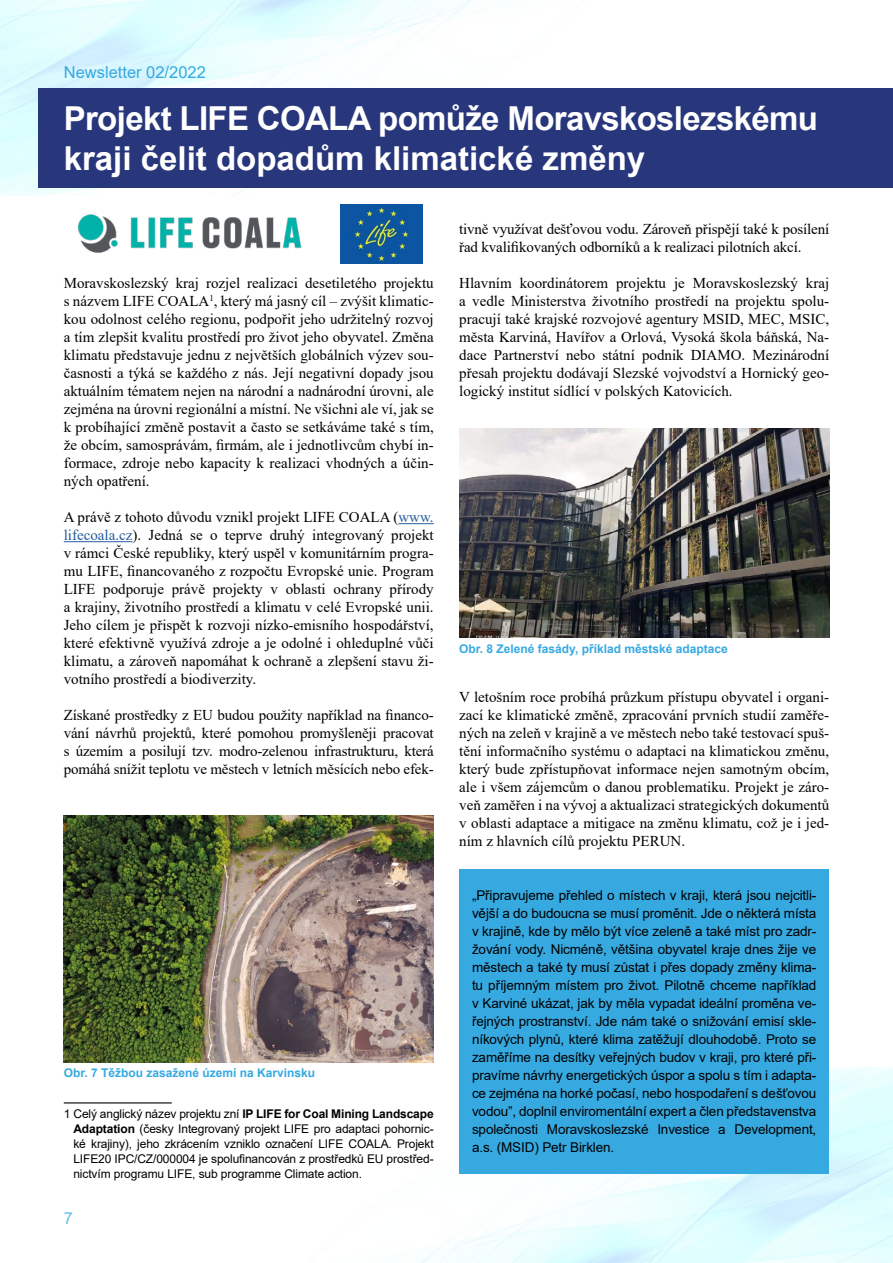
<style>
.page{position:relative;width:893px;height:1263px;background:#fff}
.page>*{position:absolute;margin:0;border:0;box-sizing:border-box;transform-origin:0 0}
.t1{font:700 33px/39.6px "Arial";letter-spacing:-.02em;color:#fff}
.t2{font:16.5px "Arial";color:#36a9e1}
.t3{font:15px/18px "Times New Roman";color:#000;text-align:justify}
.t4{font:13.5px/18px "Arial";letter-spacing:-.01em;color:#000;text-align:justify}
.t5{font:12px/15px "Arial";letter-spacing:-.01em;color:#000;text-align:justify}
.t6{font:700 12px "Arial";color:#36a9e1}
.s1{color:#275b9b}
.s2{font-weight:700}
</style>
<div class="page">
<div style="left:38px;top:88px;width:855px;height:100px;background:#28367b"></div>
<hr style="left:398px;top:523px;width:36px;height:1px;background:#275b9b">
<hr style="left:64px;top:541px;width:68px;height:1px;background:#275b9b">
<hr style="left:64px;top:1102px;width:108px;height:1px;background:#000">
<img style="left:78px;top:214px;width:224px;height:39px">
<div style="left:459px;top:870px;width:370px;height:304px;background:#36a9e1"></div>
<img style="left:64px;top:815px;width:370px;height:248px">
<img style="left:459px;top:429px;width:370px;height:209px">
<img style="left:340px;top:204px;width:82px;height:60px">
<p class="t2" style="left:64px;top:61px;width:144px">Newsletter 02/2022</p>
<h1 class="t1" style="left:64px;top:99px;width:756px">Projekt LIFE COALA pomůže Moravskoslezskému kraji čelit dopadům klimatické změny</h1>
<p class="t3" style="left:64px;top:274px;width:371px">Moravskoslezský kraj rozjel realizaci desetiletého projektu s názvem LIFE COALA<sup>1</sup>, který má jasný cíl – zvýšit klimatic&shy;kou odolnost celého regionu, podpořit jeho udržitelný rozvoj a tím zlepšit kvalitu prostředí pro život jeho obyvatel. Změna klimatu představuje jednu z největších globálních výzev sou&shy;časnosti a týká se každého z nás. Její negativní dopady jsou aktuálním tématem nejen na národní a nadnárodní úrovni, ale zejména na úrovni regionální a místní. Ne všichni ale ví, jak se k probíhající změně postavit a často se setkáváme také s tím, že obcím, samosprávám, firmám, ale i jednotlivcům chybí in&shy;formace, zdroje nebo kapacity k realizaci vhodných a účin&shy;ných opatření.</p>
<p class="t3" style="left:64px;top:508px;width:371px">A právě z tohoto důvodu vznikl projekt LIFE COALA (<span class="s1">www. lifecoala.cz</span>). Jedná se o teprve druhý integrovaný projekt v rámci České republiky, který uspěl v komunitárním progra&shy;mu LIFE, financovaného z rozpočtu Evropské unie. Program LIFE podporuje právě projekty v oblasti ochrany přírody a krajiny, životního prostředí a klimatu v celé Evropské unii.<br>Jeho cílem je přispět k rozvoji nízko-emisního hospodářství, které efektivně využívá zdroje a je odolné i ohleduplné vůči klimatu, a zároveň napomáhat k ochraně a zlepšení stavu ži&shy;votního prostředí a biodiverzity.</p>
<p class="t3" style="left:64px;top:706px;width:371px">Získané prostředky z EU budou použity například na financo&shy;vání návrhů projektů, které pomohou promyšleněji pracovat s územím a posilují tzv. modro-zelenou infrastrukturu, která pomáhá snížit teplotu ve městech v letních měsících nebo efek-</p>
<p class="t6" style="left:64px;top:1064px;width:253px">Obr. 7 Těžbou zasažené území na Karvinsku</p>
<p class="t5" style="left:73px;top:1106px;width:362px;text-indent:-10px">1 Celý anglický název projektu zní <span class="s2">IP LIFE for Coal Mining Landscape Adaptation</span> (česky Integrovaný projekt LIFE pro adaptaci pohornic&shy;ké krajiny), jeho zkrácením vzniklo označení LIFE COALA. Projekt LIFE20 IPC/CZ/000004 je spolufinancován z prostředků EU prostřed&shy;nictvím programu LIFE, sub programme Climate action.</p>
<p class="t2" style="left:64px;top:1207px;width:11px">7</p>
<p class="t3" style="left:459px;top:220px;width:371px">tivně využívat dešťovou vodu. Zároveň přispějí také k posílení řad kvalifikovaných odborníků a k realizaci pilotních akcí.</p>
<p class="t3" style="left:459px;top:274px;width:371px">Hlavním koordinátorem projektu je Moravskoslezský kraj a vedle Ministerstva životního prostředí na projektu spolu&shy;pracují také krajské rozvojové agentury MSID, MEC, MSIC, města Karviná, Havířov a Orlová, Vysoká škola báňská, Na&shy;dace Partnerství nebo státní podnik DIAMO. Mezinárodní přesah projektu dodávají Slezské vojvodství a Hornický geo&shy;logický institut sídlící v polských Katovicích.</p>
<p class="t6" style="left:459px;top:640px;width:270px">Obr. 8 Zelené fasády, příklad městské adaptace</p>
<p class="t3" style="left:459px;top:688px;width:371px">V letošním roce probíhá průzkum přístupu obyvatel i organi&shy;zací ke klimatické změně, zpracování prvních studií zaměře&shy;ných na zeleň v krajině a ve městech nebo také testovací spuš&shy;tění informačního systému o adaptaci na klimatickou změnu, který bude zpřístupňovat informace nejen samotným obcím, ale i všem zájemcům o danou problematiku. Projekt je záro&shy;veň zaměřen i na vývoj a aktualizaci strategických dokumentů v oblasti adaptace a mitigace na změnu klimatu, což je i jed&shy;ním z hlavních cílů projektu PERUN.</p>
<p class="t4" style="left:472px;top:886px;width:346px">„Připravujeme přehled o místech v kraji, která jsou nejcitli&shy;vější a do budoucna se musí proměnit. Jde o některá místa v krajině, kde by mělo být více zeleně a také míst pro zadr&shy;žování vody. Nicméně, většina obyvatel kraje dnes žije ve městech a také ty musí zůstat i přes dopady změny klima&shy;tu příjemným místem pro život. Pilotně chceme například v Karviné ukázat, jak by měla vypadat ideální proměna ve&shy;řejných prostranství. Jde nám také o snižování emisí skle&shy;níkových plynů, které klima zatěžují dlouhodobě. Proto se zaměříme na desítky veřejných budov v kraji, pro které při&shy;pravíme návrhy energetických úspor a spolu s tím i adapta&shy;ce zejména na horké počasí, nebo hospodaření s dešťovou vodou”, doplnil enviromentální expert a člen představenstva společnosti Moravskoslezské Investice a Development, a.s. (MSID) Petr Birklen.</p>
</div>
